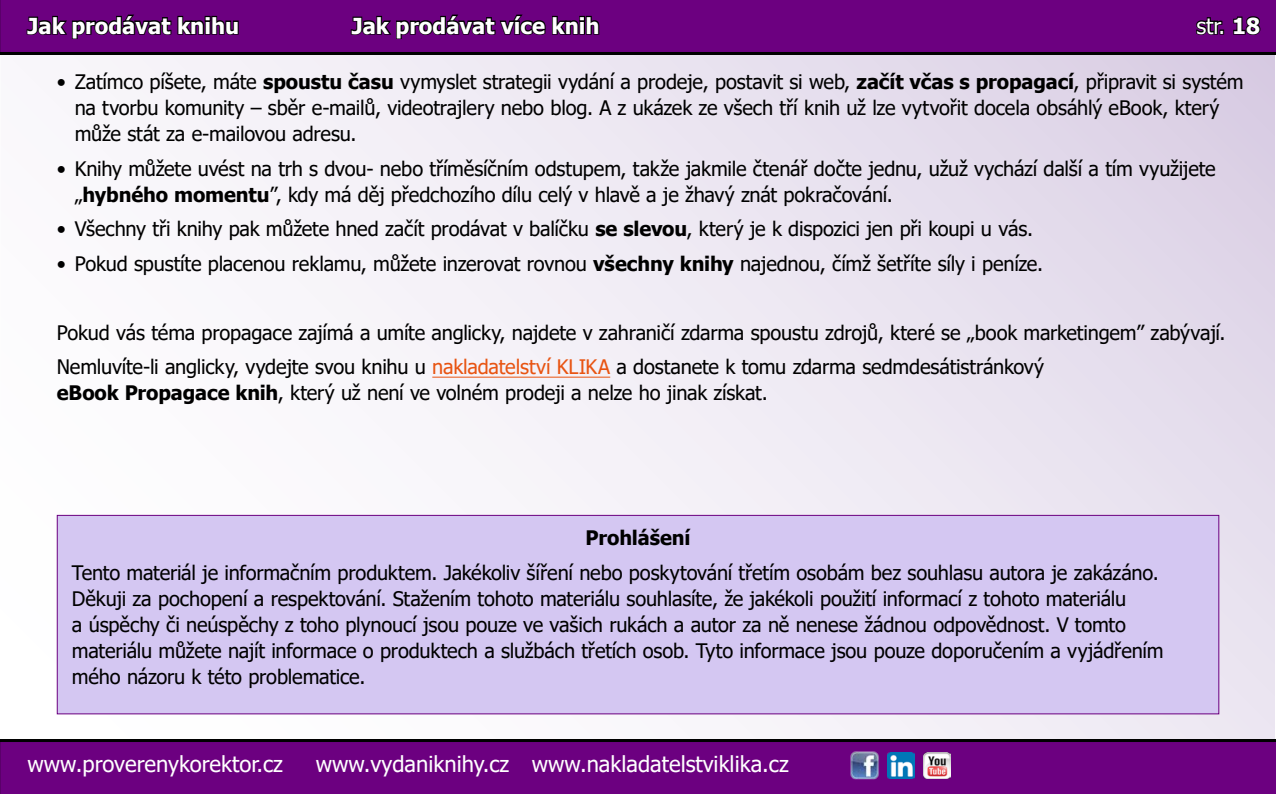
<style>
.page{position:relative;width:1276px;height:794px;background:#fff}
.page>*{position:absolute;margin:0;border:0;box-sizing:border-box;transform-origin:0 0}
.t1{font:22px "Tahoma";color:#fff}
.t2{font:700 22px "Tahoma";color:#fff}
.t3{font:20px/26px "Tahoma";letter-spacing:-.01em;color:#000}
.t4{font:700 20px "Tahoma";letter-spacing:-.01em;color:#000}
.s1{font-weight:700}
.s2{color:#e85412}
</style>
<div class="page">
<div style="left:0;top:0;width:1276px;height:794px;background:linear-gradient(to right,#fefefe,#e1d8ea)"></div>
<svg style="left:1275px;top:56px;width:1px;height:681px"></svg>
<svg style="left:0;top:0;width:1276px;height:56px;background:#670579"></svg>
<svg style="left:0;top:737px;width:1276px;height:57px;background:#6b097d"></svg>
<svg style="left:26px;top:13px;width:214px;height:27px;background:#450052"></svg>
<svg style="left:350px;top:13px;width:250px;height:27px;background:#450052"></svg>
<svg style="left:1194px;top:16px;width:30px;height:20px"></svg>
<svg style="left:1232px;top:15px;width:30px;height:21px"></svg>
<img style="left:924px;top:752px;width:26px;height:26px">
<img style="left:887px;top:752px;width:27px;height:26px">
<img style="left:847px;top:748px;width:34px;height:34px">
<hr style="left:432px;top:377px;width:178px;height:1px;background:#e85412">
<div style="left:57px;top:515px;width:1161px;height:199px;background:#d4c7f2"></div>
<div style="left:57px;top:515px;width:1162px;height:199px;border:1px solid #6c0080"></div>
<p class="t2" style="left:28px;top:10px;width:213px">Jak prodávat knihu</p>
<p class="t2" style="left:352px;top:10px;width:249px">Jak prodávat více knih</p>
<p class="t1" style="left:1196px;top:11px;width:65px">str. <span class="s1">18</span></p>
<p class="t3" style="left:75px;top:70px;width:1170px;text-indent:-18px">• Zatímco píšete, máte <span class="s1">spoustu času</span> vymyslet strategii vydání a prodeje, postavit si web, <span class="s1">začít včas s propagací</span>, připravit si systém na tvorbu komunity – sběr e-mailů, videotrajlery nebo blog. A z ukázek ze všech tří knih už lze vytvořit docela obsáhlý eBook, který může stát za e-mailovou adresu.</p>
<p class="t3" style="left:75px;top:156px;width:1142px;text-indent:-18px">• Knihy můžete uvést na trh s dvou- nebo tříměsíčním odstupem, takže jakmile čtenář dočte jednu, užuž vychází další a tím využijete „<span class="s1">hybného momentu</span>”, kdy má děj předchozího dílu celý v hlavě a je žhavý znát pokračování.</p>
<p class="t3" style="left:57px;top:217px;width:978px">• Všechny tři knihy pak můžete hned začít prodávat v balíčku <span class="s1">se slevou</span>, který je k dispozici jen při koupi u vás.</p>
<p class="t3" style="left:57px;top:251px;width:988px">• Pokud spustíte placenou reklamu, můžete inzerovat rovnou <span class="s1">všechny knihy</span> najednou, čímž šetříte síly i peníze.</p>
<p class="t3" style="left:57px;top:316px;width:1170px;line-height:34.5px">Pokud vás téma propagace zajímá a umíte anglicky, najdete v zahraničí zdarma spoustu zdrojů, které se „book marketingem” zabývají.<br>Nemluvíte-li anglicky, vydejte svou knihu u <span class="s2">nakladatelství KLIKA</span> a dostanete k tomu zdarma sedmdesátistránkový</p>
<p class="t3" style="left:57px;top:381px;width:712px"><span class="s1">eBook Propagace knih</span>, který už není ve volném prodeji a nelze ho jinak získat.</p>
<p class="t4" style="left:585px;top:524px;width:106px">Prohlášení</p>
<p class="t3" style="left:72px;top:560px;width:1093px">Tento materiál je informačním produktem. Jakékoliv šíření nebo poskytování třetím osobám bez souhlasu autora je zakázáno.<br>Děkuji za pochopení a respektování. Stažením tohoto materiálu souhlasíte, že jakékoli použití informací z tohoto materiálu<br>a úspěchy či neúspěchy z toho plynoucí jsou pouze ve vašich rukách a autor za ně nenese žádnou odpovědnost. V tomto materiálu můžete najít informace o produktech a službách třetích osob. Tyto informace jsou pouze doporučením a vyjádřením mého názoru k této problematice.</p>
<p class="t1" style="left:28px;top:749px;width:257px">www.proverenykorektor.cz</p>
<p class="t1" style="left:316px;top:749px;width:475px">www.vydaniknihy.cz www.nakladatelstviklika.cz</p>
</div>
